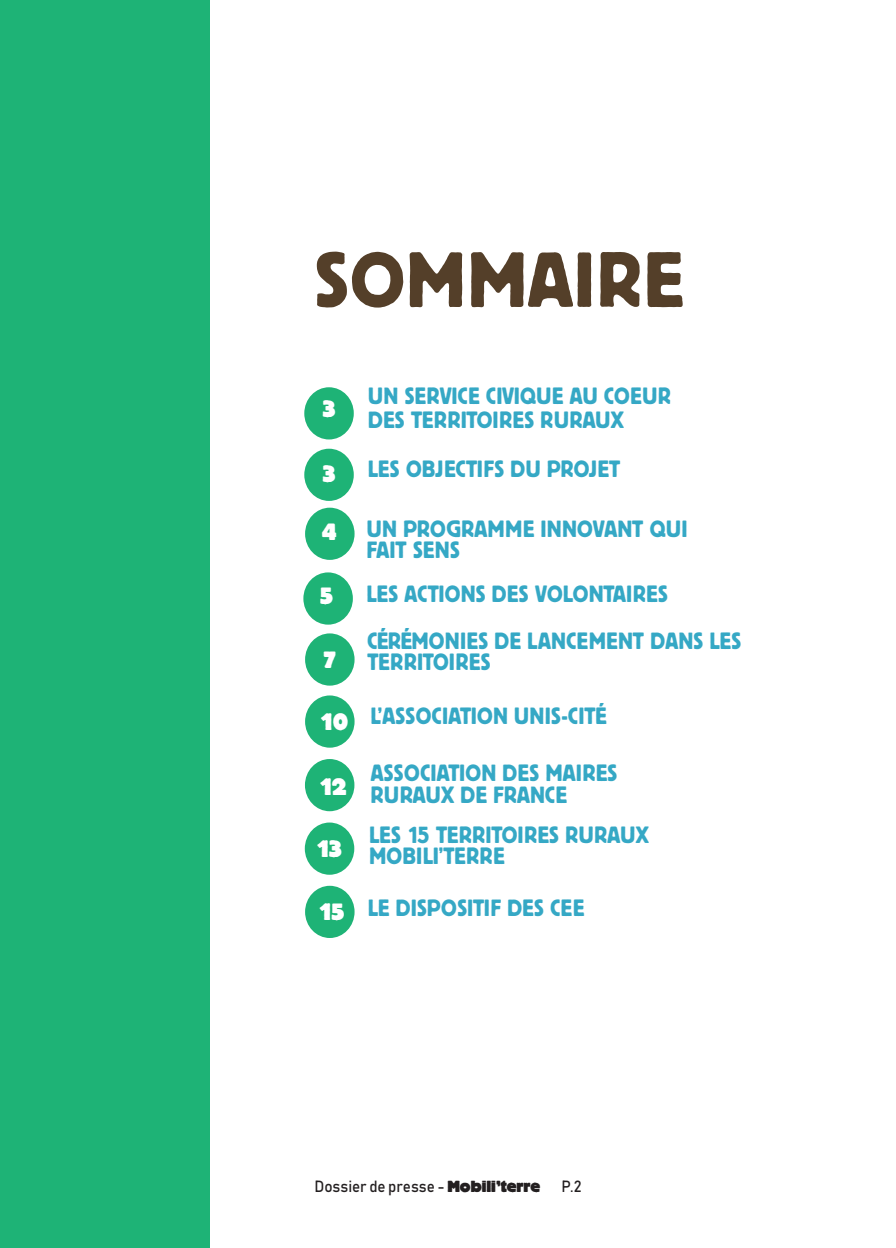
<style>
.page{position:relative;width:896px;height:1248px;background:#fff}
.page>*{position:absolute;margin:0;border:0;box-sizing:border-box;transform-origin:0 0}
.t1{font:77.6px "Block Berthold BQ";letter-spacing:.02em;color:#543f29}
.t2{font:23.4px/21px "Block Berthold BQ";letter-spacing:.02em;color:#35a8c5;scale:.95 1}
.t3{font:800 23.4px "Block BE";letter-spacing:-.04em;color:#fff;scale:.95 1}
.t4{font:16px "Bahnschrift";color:#231f20;scale:.95 1}
.s1{font-family:"Block BE";font-weight:800}
</style>
<div class="page">
<div style="left:304px;top:387px;width:50px;height:52px;background:#1eb376;border-radius:50%"></div>
<div style="left:304px;top:448px;width:50px;height:53px;background:#1eb376;border-radius:50%"></div>
<div style="left:305px;top:507px;width:49px;height:53px;background:#1eb376;border-radius:50%"></div>
<div style="left:303px;top:572px;width:50px;height:52px;background:#1eb376;border-radius:50%"></div>
<div style="left:305px;top:633px;width:49px;height:52px;background:#1eb376;border-radius:50%"></div>
<div style="left:305px;top:695px;width:49px;height:52px;background:#1eb376;border-radius:50%"></div>
<div style="left:305px;top:885px;width:49px;height:52px;background:#1eb376;border-radius:50%"></div>
<div style="left:305px;top:759px;width:49px;height:52px;background:#1eb376;border-radius:50%"></div>
<div style="left:305px;top:822px;width:49px;height:52px;background:#1eb376;border-radius:50%"></div>
<div style="left:0;top:0;width:210px;height:1247px;background:#1eb376"></div>
<h1 class="t1" style="left:315px;top:236px;width:370px">SOMMAIRE</h1>
<p class="t3" style="left:323px;top:396px;width:15px">3</p>
<p class="t3" style="left:323px;top:460px;width:15px">3</p>
<p class="t3" style="left:322px;top:518px;width:17px">4</p>
<p class="t3" style="left:321px;top:583px;width:15px">5</p>
<p class="t3" style="left:323px;top:647px;width:15px">7</p>
<p class="t3" style="left:320px;top:708px;width:31px">10</p>
<p class="t3" style="left:319px;top:773px;width:30px">12</p>
<p class="t3" style="left:316px;top:835px;width:28px">13</p>
<p class="t3" style="left:318px;top:899px;width:29px">15</p>
<p class="t2" style="left:368px;top:384px;width:320px;line-height:24.4px">UN SERVICE CIVIQUE AU COEUR<br>DES TERRITOIRES RURAUX</p>
<p class="t2" style="left:368px;top:459px;width:267px">LES OBJECTIFS DU PROJET</p>
<p class="t2" style="left:367px;top:518px;width:339px">UN PROGRAMME INNOVANT QUI<br>FAIT SENS</p>
<p class="t2" style="left:367px;top:583px;width:318px">LES ACTIONS DES VOLONTAIRES</p>
<p class="t2" style="left:367px;top:630px;width:395px">CÉRÉMONIES DE LANCEMENT DANS LES<br>TERRITOIRES</p>
<p class="t2" style="left:371px;top:706px;width:250px">L’ASSOCIATION UNIS-CITÉ</p>
<p class="t2" style="left:371px;top:763px;width:261px">ASSOCIATION DES MAIRES<br>RURAUX DE FRANCE</p>
<p class="t2" style="left:369px;top:824px;width:295px">LES 15 TERRITOIRES RURAUX<br>MOBILI’TERRE</p>
<p class="t2" style="left:368px;top:897px;width:229px">LE DISPOSITIF DES CEE</p>
<p class="t4" style="left:314px;top:1175px;width:239px">Dossier de presse - <span class="s1">Mobili’terre</span></p>
<p class="t4" style="left:561px;top:1175px;width:23px">P.2</p>
</div>
